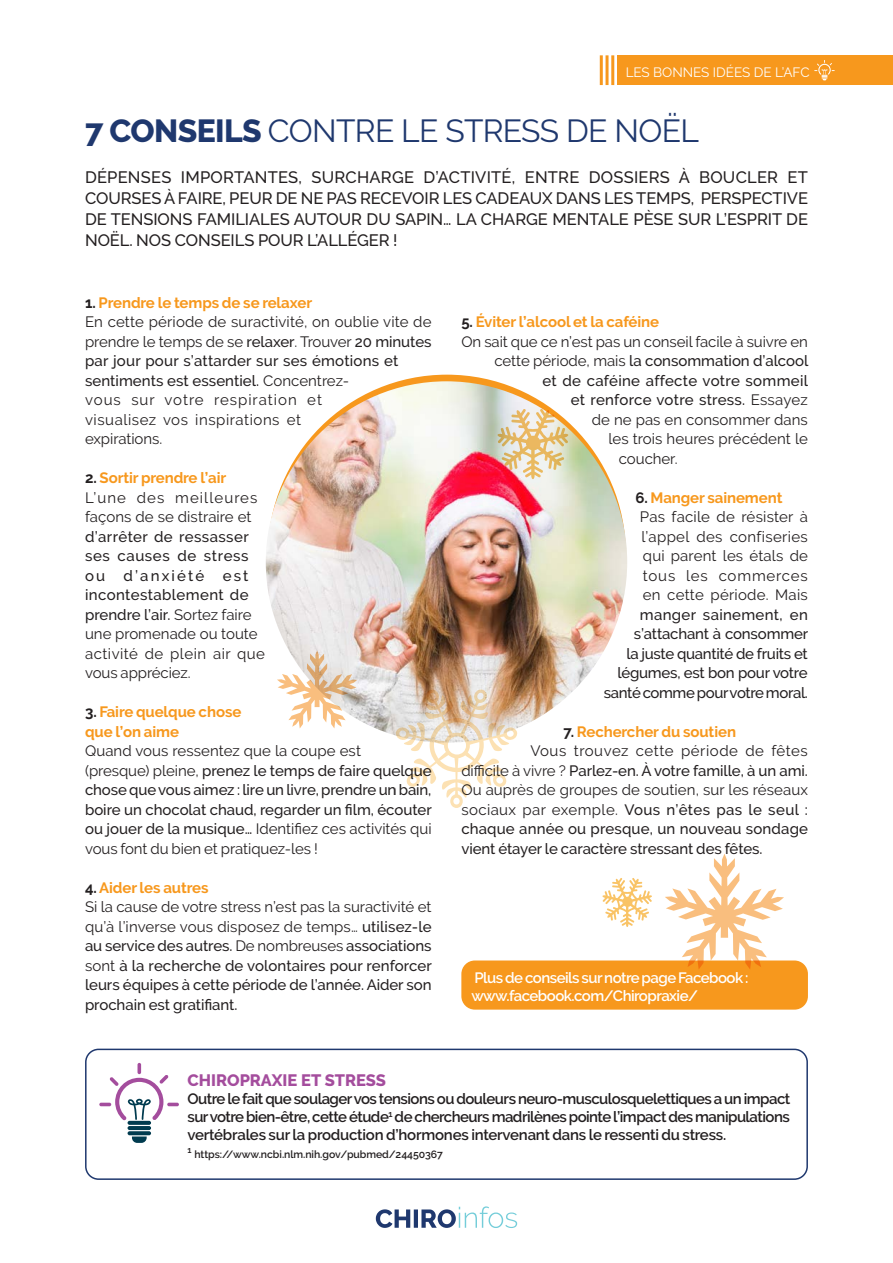
<style>
.page{position:relative;width:893px;height:1263px;background:#fff}
.page>*{position:absolute;margin:0;border:0;box-sizing:border-box;transform-origin:0 0}
.Titre{font:31.8px "Raleway";letter-spacing:-.02em;color:#1f386e}
.Chapo{font:500 16.5px/21px "Raleway";letter-spacing:-.005em;color:#231f20;text-align:justify}
.t1{font:800 16.5px "Raleway";color:#a44d9d}
.Texte_courant{font:500 15px/19.5px "Raleway";letter-spacing:-.005em;color:#231f20;text-align:justify}
.Texte_courant-2{font:15px/19.5px "Raleway";letter-spacing:.005em;color:#231f20}
.Texte_courant-3{font:600 15px/18px "Raleway";letter-spacing:-.015em;color:#231f20;text-align:justify}
.Texte_courant-4{font:700 15px "Raleway";letter-spacing:-.005em;color:#f7981d}
.Texte_courant-5{font:600 15px/18px "Raleway";letter-spacing:-.035em;color:#fff}
.Texte_courant-6{font:500 15px "Raleway";letter-spacing:.02em;color:#231f20}
.Texte_courant-7{font:500 15px "Raleway";letter-spacing:.015em;color:#231f20}
.t2{font:13.5px "Raleway";color:#fff}
.Texte_courant-8{font:600 10.5px "Raleway";letter-spacing:-.005em;color:#231f20}
.Texte_courant-9{font:600 8.7px "Raleway";color:#231f20}
.s1{font-weight:800}
.s2{color:#231f20}
.s3{font-weight:500}
.s4{font-weight:400}
</style>
<div class="page">
<svg style="left:376px;top:1206px;width:141px;height:22px"></svg>
<img style="left:266px;top:381px;width:361px;height:362px;border-radius:181px">
<div style="left:85px;top:1049px;width:723px;height:131px;border:2px solid #1f386e;border-radius:13px"></div>
<div style="left:617px;top:55px;width:276px;height:30px;background:#f7981d"></div>
<hr style="left:600px;top:55px;width:3px;height:30px;background:#f7981d">
<hr style="left:605px;top:55px;width:3px;height:30px;background:#f7981d">
<hr style="left:611px;top:55px;width:3px;height:30px;background:#f7981d">
<svg style="left:814px;top:60px;width:21px;height:20px"></svg>
<svg style="left:128px;top:1121px;width:23px;height:4px"></svg>
<hr style="left:128px;top:1126px;width:23px;height:4px;background:#003b4f;border-radius:2px">
<svg style="left:128px;top:1131px;width:23px;height:4px"></svg>
<svg style="left:132px;top:1136px;width:15px;height:7px"></svg>
<svg style="left:99px;top:1063px;width:80px;height:57px"></svg>
<div style="left:461px;top:960px;width:347px;height:49px;background:#f7981d;border-radius:13px"></div>
<svg style="left:497px;top:409px;width:71px;height:70px;background:#e7cba7"></svg>
<svg style="left:602px;top:878px;width:50px;height:49px"></svg>
<svg style="left:396px;top:689px;width:121px;height:119px"></svg>
<svg style="left:665px;top:854px;width:119px;height:115px"></svg>
<svg style="left:277px;top:650px;width:80px;height:78px"></svg>
<p class="t2" style="left:626px;top:64px;width:185px">LES BONNES IDÉES DE L’AFC</p>
<p class="Titre" style="left:85px;top:113px;width:616px"><span class="s1">7 CONSEILS</span> CONTRE LE STRESS DE NOËL</p>
<p class="Chapo" style="left:85px;top:167px;width:724px">DÉPENSES IMPORTANTES, SURCHARGE D’ACTIVITÉ, ENTRE DOSSIERS À BOUCLER ET COURSES À FAIRE, PEUR DE NE PAS RECEVOIR LES CADEAUX DANS LES TEMPS, PERSPECTIVE DE TENSIONS FAMILIALES AUTOUR DU SAPIN… LA CHARGE MENTALE PÈSE SUR L’ESPRIT DE NOËL. NOS CONSEILS POUR L’ALLÉGER !</p>
<p class="Texte_courant-4" style="left:85px;top:294px;width:229px"><span class="s2">1.</span> Prendre le temps de se relaxer</p>
<p class="Texte_courant-2" style="left:85px;top:312px;width:348px">En cette période de suractivité, on oublie vite de prendre le temps de se <span class="s3">relaxer</span>. Trouver <span class="s3">20 minutes par jour pour s’attarder sur ses émotions et sentiments est essentiel.</span> Concentrez-<br>vous sur votre respiration et<br>visualisez vos inspirations et<br>expirations.</p>
<p class="Texte_courant-4" style="left:85px;top:469px;width:143px"><span class="s2">2.</span> Sortir prendre l’air</p>
<p class="Texte_courant-2" style="left:85px;top:487px;width:182px">L’une des meilleures façons de se distraire et <span class="s3">d’arrêter de ressasser ses causes de stress ou d’anxiété est incontestablement de prendre l’air.</span> Sortez faire une promenade ou toute activité de plein air que vous appréciez.</p>
<p class="Texte_courant-4" style="left:85px;top:703px;width:158px"><span class="s2">3.</span> Faire quelque chose</p>
<p class="Texte_courant-4" style="left:85px;top:723px;width:96px">que l’on aime</p>
<p class="Texte_courant" style="left:85px;top:741px;width:348px;text-align:left"><span class="s4">Quand vous ressentez que la coupe est<br>(presque) pleine,</span> prenez le temps de faire quelque chose que vous aimez : lire un livre, prendre un bain, boire un chocolat chaud, regarder un film, écouter ou jouer de la musique… <span class="s4">Identifiez ces activités qui vous font du bien et pratiquez-les !</span></p>
<p class="Texte_courant-4" style="left:85px;top:879px;width:125px"><span class="s2">4.</span> Aider les autres</p>
<p class="Texte_courant" style="left:85px;top:897px;width:348px"><span class="s4">Si la cause de votre stress n’est pas la suractivité et qu’à l’inverse vous disposez de temps…</span> utilisez-le au service des autres. <span class="s4">De nombreuses</span> associations <span class="s4">sont</span> à la recherche de volontaires pour renforcer leurs équipes à cette période de l’année. Aider son prochain est gratifiant.</p>
<p class="Texte_courant-4" style="left:461px;top:313px;width:199px"><span class="s2">5.</span> Éviter l’alcool et la caféine</p>
<p class="Texte_courant-2" style="left:461px;top:331px;width:348px">On sait que ce n’est pas un conseil facile à suivre en</p>
<p class="Texte_courant" style="left:494px;top:351px;width:315px"><span class="s4">cette période, mais</span> la consommation d’alcool</p>
<p class="Texte_courant-6" style="left:542px;top:372px;width:267px">et de caféine affecte votre sommeil</p>
<p class="Texte_courant-7" style="left:571px;top:391px;width:238px">et renforce votre stress. <span class="s4">Essayez</span></p>
<p class="Texte_courant-2" style="left:592px;top:409px;width:217px">de ne pas en consommer dans</p>
<p class="Texte_courant-2" style="left:608px;top:429px;width:201px">les trois heures précédent le</p>
<p class="Texte_courant-2" style="left:619px;top:448px;width:60px">coucher.</p>
<p class="Texte_courant-4" style="left:635px;top:489px;width:149px"><span class="s2">6.</span> Manger sainement</p>
<p class="Texte_courant" style="left:604px;top:507px;width:206px;text-align:right"><span class="s4">Pas facile de résister à l’appel des confiseries<br>qui parent les étals de<br>tous les commerces<br>en cette période. Mais </span>manger sainement, en s’attachant à consommer<br>la juste quantité de fruits et légumes, est bon pour votre santé comme pour votre moral.</p>
<p class="Texte_courant-4" style="left:563px;top:723px;width:174px"><span class="s2">7.</span> Rechercher du soutien</p>
<p class="Texte_courant" style="left:461px;top:741px;width:348px;text-indent:69px"><span class="s4">Vous trouvez cette période de fêtes difficile à vivre ?</span> Parlez-en. À votre famille, à un ami.<br><span class="s4">Ou auprès de groupes de soutien, sur les réseaux sociaux par exemple.</span> Vous n’êtes pas le seul : chaque année ou presque, un nouveau sondage vient étayer le caractère stressant des fêtes.</p>
<p class="Texte_courant-5" style="left:471px;top:969px;width:279px">Plus de conseils sur notre page Facebook : www.facebook.com/Chiropraxie/</p>
<p class="t1" style="left:187px;top:1071px;width:200px">CHIROPRAXIE ET STRESS</p>
<p class="Texte_courant-3" style="left:187px;top:1090px;width:604px">Outre le fait que soulager vos tensions ou douleurs neuro-musculosquelettiques a un impact sur votre bien-être, cette étude<sup>1</sup> de chercheurs madrilènes pointe l’impact des manipulations vertébrales sur la production d’hormones intervenant dans le ressenti du stress.</p>
<p class="Texte_courant-9" style="left:187px;top:1145px;width:6px">1</p>
<p class="Texte_courant-8" style="left:194px;top:1148px;width:250px">https://www.ncbi.nlm.nih.gov/pubmed/24450367</p>
</div>
